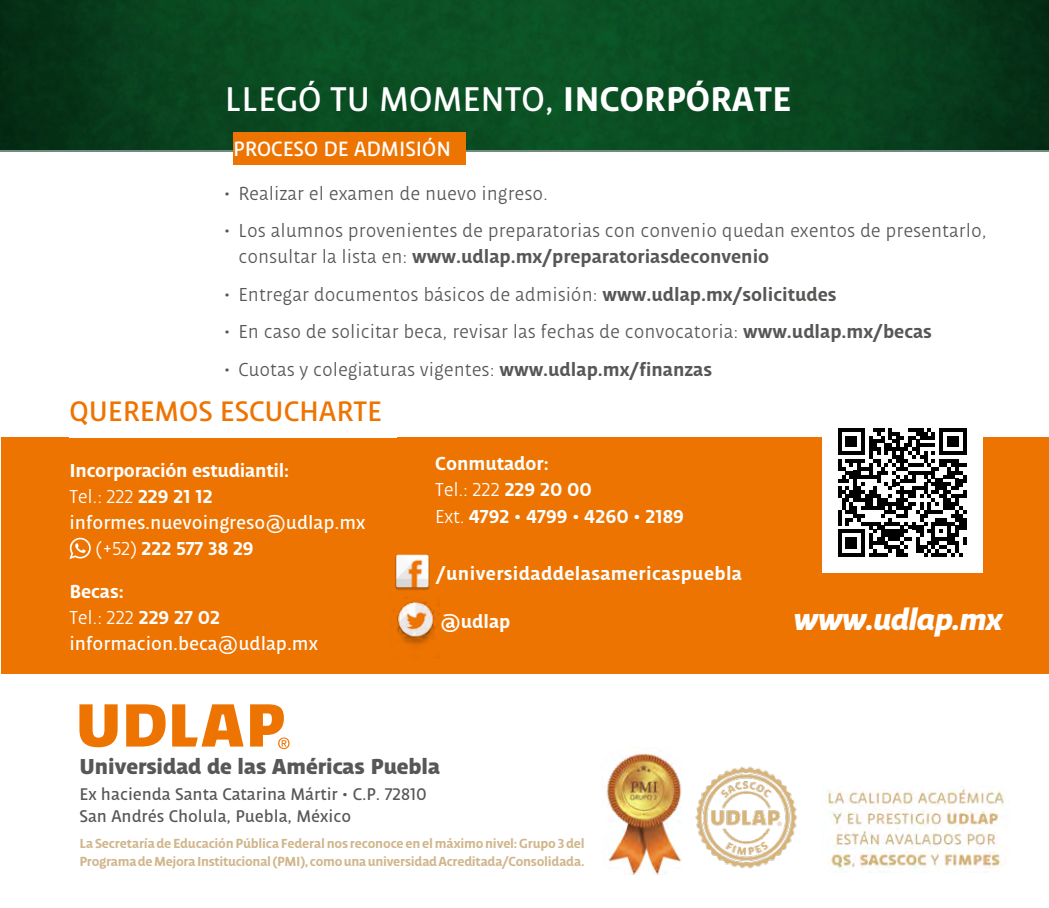
<style>
.page{position:relative;width:1049px;height:908px;background:#fff}
.page>*{position:absolute;margin:0;border:0;box-sizing:border-box;transform-origin:0 0}
.t1{font:36.6px "Udlap Text";color:#fff}
.t2{font:italic 900 32px "Udlap Text";letter-spacing:-.025em;color:#fff}
.t3{font:30px "Udlap Text";color:#ee7402}
.t4{font:900 23px "Udlap Text";color:#575756}
.t5{font:22px "Udlap Text";color:#fff}
.t6{font:300 20px/26px "Udlap Text";color:#575756}
.t7{font:700 20px/26px "Udlap Text";color:#fff}
.t8{font:20px/26px "Udlap Text";color:#fff}
.t9{font:700 20px "Udlap Text";letter-spacing:.02em;color:#fff}
.t10{font:300 20px "Udlap Text";color:#fff}
.t11{font:18px/21.6px "Udlap Text";color:#575756}
.t12{font:700 14px/18px "Udlap Text";letter-spacing:-.015em;color:#d0b68c}
.s1{font-weight:700}
.s2{font-weight:300}
</style>
<div class="page">
<img style="left:0;top:0;width:1049px;height:150px">
<div style="left:233px;top:132px;width:233px;height:33px;background:#ee7402"></div>
<div style="left:1px;top:437px;width:1048px;height:236px;background:#ee7402"></div>
<img style="left:825px;top:786px;width:179px;height:86px">
<img style="left:695px;top:766px;width:103px;height:103px">
<img style="left:395px;top:554px;width:35px;height:36px">
<img style="left:394px;top:597px;width:45px;height:48px">
<svg style="left:79px;top:704px;width:39px;height:43px"></svg>
<svg style="left:172px;top:704px;width:72px;height:42px"></svg>
<svg style="left:250px;top:704px;width:40px;height:44px"></svg>
<svg style="left:126px;top:704px;width:40px;height:42px"></svg>
<img style="left:605px;top:747px;width:77px;height:126px">
<svg style="left:69px;top:537px;width:22px;height:21px"></svg>
<div style="left:822px;top:412px;width:160px;height:160px;background:#fff"></div>
<svg style="left:838px;top:428px;width:128px;height:128px"></svg>
<h1 class="t1" style="left:225px;top:78px;width:568px">LLEGÓ TU MOMENTO, <span class="s1">INCORPÓRATE</span></h1>
<p class="t5" style="left:233px;top:136px;width:219px">PROCESO DE ADMISIÓN</p>
<p class="t6" style="left:224px;top:181px;width:325px">• Realizar el examen de nuevo ingreso.</p>
<p class="t6" style="left:238px;top:218px;width:750px;text-indent:-14px">• Los alumnos provenientes de preparatorias con convenio quedan exentos de presentarlo, consultar la lista en: <span class="s1">www.udlap.mx/preparatoriasdeconvenio</span></p>
<p class="t6" style="left:224px;top:281px;width:614px">• Entregar documentos básicos de admisión: <span class="s1">www.udlap.mx/solicitudes</span></p>
<p class="t6" style="left:224px;top:319px;width:709px">• En caso de solicitar beca, revisar las fechas de convocatoria: <span class="s1">www.udlap.mx/becas</span></p>
<p class="t6" style="left:224px;top:356px;width:489px">• Cuotas y colegiaturas vigentes: <span class="s1">www.udlap.mx/finanzas</span></p>
<h3 class="t3" style="left:69px;top:394px;width:314px">QUEREMOS ESCUCHARTE</h3>
<p class="t7" style="left:69px;top:457px;width:221px">Incorporación estudiantil:</p>
<p class="t10" style="left:69px;top:485px;width:145px">Tel.: 222 <span class="s1">229 21 12</span></p>
<p class="t8" style="left:69px;top:509px;width:297px">informes.nuevoingreso@udlap.mx</p>
<p class="t7" style="left:96px;top:535px;width:160px"><span class="s2">(+52)</span> 222 577 38 29</p>
<p class="t8" style="left:69px;top:578px;width:250px"><span class="s1">Becas:<br></span><span class="s2">Tel.: 222</span> <span class="s1">229 27 02 </span>informacion.beca@udlap.mx</p>
<p class="t7" style="left:435px;top:451px;width:250px">Conmutador:<br><span class="s2">Tel.: 222</span> 229 20 00<br><span class="s2">Ext.</span> 4792 • 4799 • 4260 • 2189</p>
<p class="t9" style="left:436px;top:561px;width:308px">/universidaddelasamericaspuebla</p>
<p class="t7" style="left:441px;top:608px;width:71px">@udlap</p>
<p class="t4" style="left:79px;top:752px;width:362px">Universidad de las Américas Puebla</p>
<p class="t11" style="left:79px;top:783px;width:349px">Ex hacienda Santa Catarina Mártir • C.P. 72810<br>San Andrés Cholula, Puebla, México</p>
<p class="t12" style="left:79px;top:834px;width:507px">La Secretaría de Educación Pública Federal nos reconoce en el máximo nivel: Grupo 3 del<br>Programa de Mejora Institucional (PMI), como una universidad Acreditada/Consolidada.</p>
<h2 class="t2" style="left:792px;top:599px;width:210px">www.udlap.mx</h2>
</div>
